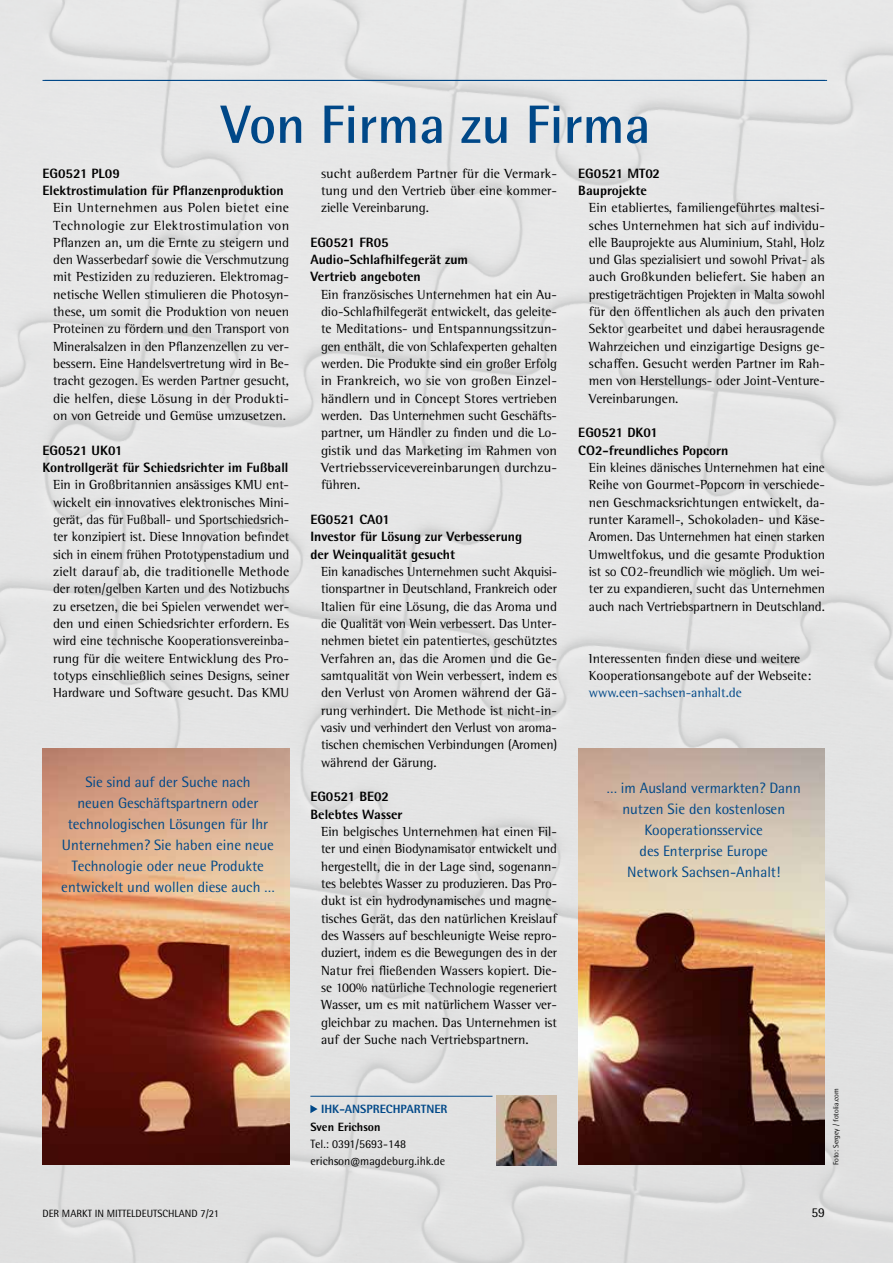
<style>
.page{position:relative;width:893px;height:1263px;background:#e5e5e6}
.page>*{position:absolute;margin:0;border:0;box-sizing:border-box;transform-origin:0 0}
.t1{font:700 54px "Rotis Semi Sans Pro";color:#004888}
.t2{font:15px/21px "Rotis Semi Sans Pro";color:#004888;text-align:center}
.t3{font:13.5px/17.2px "Rotis Semi Serif Pro";color:#000;text-align:justify}
.t4{font:800 13.5px/17.2px "Rotis Semi Sans Pro";color:#000}
.t5{font:13.5px "Rotis Semi Serif Pro";color:#004888}
.t6{font:13.5px "Rotis Semi Sans Pro";color:#000}
.t7{font:12px/17.4px "Rotis Semi Sans Pro";color:#000}
.t8{font:800 12px "Rotis Semi Sans Pro";color:#004888}
.t9{font:800 12px "Rotis Semi Sans Pro";color:#000}
.t10{font:10.5px "Rotis Semi Sans Pro";color:#000}
.t11{font:7.5px "Rotis Semi Sans Pro";color:#000}
</style>
<div class="page">
<hr style="left:43px;top:80px;width:782px;height:1px;background:#004888">
<hr style="left:45px;top:80px;width:782px;height:1px;background:#004888">
<img style="left:43px;top:749px;width:246px;height:416px">
<img style="left:578px;top:749px;width:247px;height:415px">
<hr style="left:310px;top:1096px;width:182px;height:1px;background:#004888">
<svg style="left:310px;top:1105px;width:8px;height:8px"></svg>
<img style="left:497px;top:1096px;width:59px;height:69px">
<h1 class="t1" style="left:221px;top:91px;width:431px">Von Firma zu Firma</h1>
<p class="t4" style="left:578px;top:164px;width:83px">EG0521 MT02<br>Bauprojekte</p>
<p class="t3" style="left:589px;top:199px;width:238px">Ein etabliertes, familiengeführtes maltesi&shy;sches Unternehmen hat sich auf individu&shy;elle Bauprojekte aus Aluminium, Stahl, Holz und Glas spezialisiert und sowohl Privat- als auch Großkunden beliefert. Sie haben an prestigeträchtigen Projekten in Malta sowohl für den öffentlichen als auch den privaten Sektor gearbeitet und dabei herausragende Wahrzeichen und einzigartige Designs ge&shy;schaffen. Gesucht werden Partner im Rah&shy;men von Herstellungs- oder Joint-Venture-Vereinbarungen.</p>
<p class="t4" style="left:578px;top:424px;width:152px">EG0521 DK01<br>CO2-freundliches Popcorn</p>
<p class="t3" style="left:589px;top:459px;width:238px">Ein kleines dänisches Unternehmen hat eine Reihe von Gourmet-Popcorn in verschiede&shy;nen Geschmacksrichtungen entwickelt, da&shy;runter Karamell-, Schokoladen- und Käse-Aromen. Das Unternehmen hat einen starken Umweltfokus, und die gesamte Produktion ist so CO2-freundlich wie möglich. Um wei&shy;ter zu expandieren, sucht das Unternehmen auch nach Vertriebspartnern in Deutschland.</p>
<p class="t3" style="left:589px;top:649px;width:224px">Interessenten finden diese und weitere<br>Kooperationsangebote auf der Webseite:</p>
<p class="t5" style="left:589px;top:685px;width:155px">www.een-sachsen-anhalt.de</p>
<p class="t4" style="left:43px;top:164px;width:243px">EG0521 PL09<br>Elektrostimulation für Pflanzenproduktion</p>
<p class="t3" style="left:53px;top:199px;width:238px">Ein Unternehmen aus Polen bietet eine Technologie zur Elektrostimulation von Pflanzen an, um die Ernte zu steigern und den Wasserbedarf sowie die Verschmutzung mit Pestiziden zu reduzieren. Elektromag&shy;netische Wellen stimulieren die Photosyn&shy;these, um somit die Produktion von neuen Proteinen zu fördern und den Transport von Mineralsalzen in den Pflanzenzellen zu ver&shy;bessern. Eine Handelsvertretung wird in Be&shy;tracht gezogen. Es werden Partner gesucht, die helfen, diese Lösung in der Produkti&shy;on von Getreide und Gemüse umzusetzen.</p>
<p class="t4" style="left:43px;top:441px;width:247px">EG0521 UK01<br>Kontrollgerät für Schiedsrichter im Fußball</p>
<p class="t3" style="left:53px;top:476px;width:238px">Ein in Großbritannien ansässiges KMU ent&shy;wickelt ein innovatives elektronisches Mini&shy;gerät, das für Fußball- und Sportschiedsrich&shy;ter konzipiert ist. Diese Innovation befindet sich in einem frühen Prototypenstadium und zielt darauf ab, die traditionelle Methode der roten/gelben Karten und des Notizbuchs zu ersetzen, die bei Spielen verwendet wer&shy;den und einen Schiedsrichter erfordern. Es wird eine technische Kooperationsvereinba&shy;rung für die weitere Entwicklung des Pro&shy;totyps einschließlich seines Designs, seiner Hardware und Software gesucht. Das KMU</p>
<p class="t3" style="left:321px;top:164px;width:237px">sucht außerdem Partner für die Vermark&shy;tung und den Vertrieb über eine kommer&shy;zielle Vereinbarung.</p>
<p class="t4" style="left:310px;top:233px;width:159px">EG0521 FR05<br>Audio-Schlafhilfegerät zum<br>Vertrieb angeboten</p>
<p class="t3" style="left:321px;top:286px;width:238px">Ein französisches Unternehmen hat ein Au&shy;dio-Schlafhilfegerät entwickelt, das geleite&shy;te Meditations- und Entspannungssitzun&shy;gen enthält, die von Schlafexperten gehalten werden. Die Produkte sind ein großer Erfolg in Frankreich, wo sie von großen Einzel&shy;händlern und in Concept Stores vertrieben werden. Das Unternehmen sucht Geschäfts&shy;partner, um Händler zu finden und die Lo&shy;gistik und das Marketing im Rahmen von Vertriebsservicevereinbarungen durchzu&shy;führen.</p>
<p class="t4" style="left:310px;top:511px;width:213px">EG0521 CA01<br>Investor für Lösung zur Verbesserung der Weinqualität gesucht</p>
<p class="t3" style="left:321px;top:563px;width:238px">Ein kanadisches Unternehmen sucht Akquisi&shy;tionspartner in Deutschland, Frankreich oder Italien für eine Lösung, die das Aroma und die Qualität von Wein verbessert. Das Unter&shy;nehmen bietet ein patentiertes, geschütztes Verfahren an, das die Aromen und die Ge&shy;samtqualität von Wein verbessert, indem es den Verlust von Aromen während der Gä&shy;rung verhindert. Die Methode ist nicht-in&shy;vasiv und verhindert den Verlust von aroma&shy;tischen chemischen Verbindungen (Aromen) während der Gärung.</p>
<p class="t4" style="left:310px;top:788px;width:94px">EG0521 BE02<br>Belebtes Wasser</p>
<p class="t3" style="left:321px;top:823px;width:238px">Ein belgisches Unternehmen hat einen Fil&shy;ter und einen Biodynamisator entwickelt und hergestellt, die in der Lage sind, sogenann&shy;tes belebtes Wasser zu produzieren. Das Pro&shy;dukt ist ein hydrodynamisches und magne&shy;tisches Gerät, das den natürlichen Kreislauf des Wassers auf beschleunigte Weise repro&shy;duziert, indem es die Bewegungen des in der Natur frei fließenden Wassers kopiert. Die&shy;se 100% natürliche Technologie regeneriert Wasser, um es mit natürlichem Wasser ver&shy;gleichbar zu machen. Das Unternehmen ist auf der Suche nach Vertriebspartnern.</p>
<p class="t2" style="left:61px;top:771px;width:215px">Sie sind auf der Suche nach<br>neuen Geschäftspartnern oder technologischen Lösungen für Ihr<br>Unternehmen? Sie haben eine neue<br>Technologie oder neue Produkte entwickelt und wollen diese auch …</p>
<p class="t2" style="left:607px;top:778px;width:196px">… im Ausland vermarkten? Dann nutzen Sie den kostenlosen<br>Kooperationsservice<br>des Enterprise Europe<br>Network Sachsen-Anhalt!</p>
<p class="t8" style="left:321px;top:1101px;width:128px">IHK-ANSPRECHPARTNER</p>
<p class="t9" style="left:310px;top:1119px;width:72px">Sven Erichson</p>
<p class="t7" style="left:310px;top:1135px;width:136px">Tel.: 0391/5693-148 erichson@magdeburg.ihk.de</p>
<p class="t11" style="left:831px;top:1165px;width:79px;rotate:-90deg">Foto: Sergey / fotolia.com</p>
<p class="t10" style="left:43px;top:1207px;width:178px">DER MARKT IN MITTELDEUTSCHLAND 7/21</p>
<p class="t6" style="left:811px;top:1204px;width:15px">59</p>
</div>
